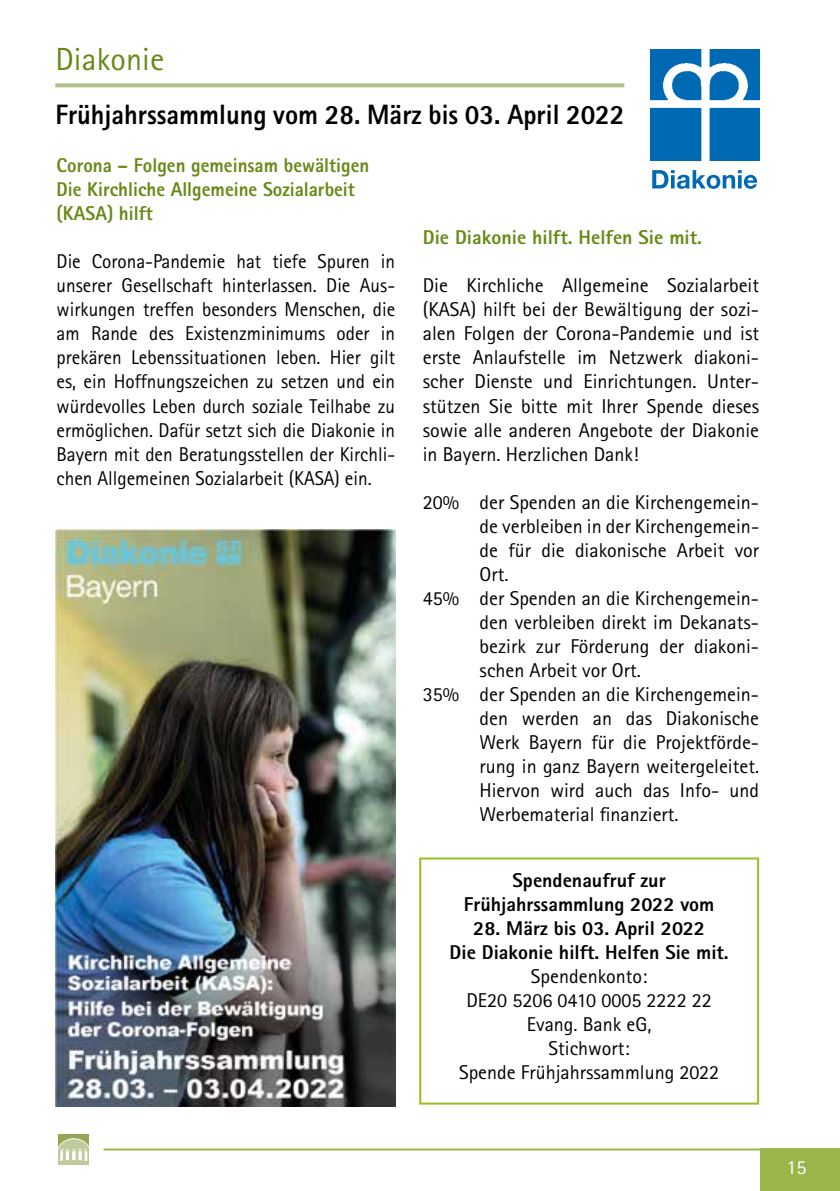
<style>
.page{position:relative;width:840px;height:1191px;background:#fff}
.page>*{position:absolute;margin:0;border:0;box-sizing:border-box;transform-origin:0 0}
.t1{font:32px "Rotis Sans Serif";letter-spacing:.005em;color:#688816}
.t2{font:800 28px "Rotis Sans Serif";color:#000;scale:.94 1}
.t3{font:20px/24px "Rotis Sans Serif";color:#000;text-align:justify}
.t4{font:20px/24px "Rotis Sans Serif";color:#000;text-align:justify;scale:.96 1}
.t5{font:800 20px/24px "Rotis Sans Serif";color:#000;text-align:center}
.t6{font:800 20px/24px "Rotis Sans Serif";color:#688816;scale:.95 1}
.t7{font:800 20px "Rotis Sans Serif";color:#688816}
.t8{font:20px "Rotis Sans Serif";color:#fff}
</style>
<div class="page">
<svg style="left:55px;top:83px;width:569px;height:4px;background:#b7c590"></svg>
<img style="left:650px;top:50px;width:108px;height:111px">
<svg style="left:652px;top:170px;width:105px;height:19px"></svg>
<div style="left:419px;top:857px;width:339px;height:247px;border:2px solid #95c11f"></div>
<img style="left:55px;top:530px;width:340px;height:576px">
<div style="left:760px;top:1148px;width:79px;height:43px;background:#9ab54a"></div>
<hr style="left:103px;top:1148px;width:736px;height:2px;background:#9ab54a">
<div style="left:58px;top:1134px;width:31px;height:30px;background:#93a757"></div>
<svg style="left:58px;top:1138px;width:31px;height:26px"></svg>
<h1 class="t1" style="left:55px;top:40px;width:110px">Diakonie</h1>
<h2 class="t2" style="left:55px;top:97px;width:606px">Frühjahrssammlung vom 28. März bis 03. April 2022</h2>
<p class="t6" style="left:57px;top:153px;width:330px">Corona – Folgen gemeinsam bewältigen<br>Die Kirchliche Allgemeine Sozialarbeit (KASA) hilft</p>
<p class="t4" style="left:57px;top:249px;width:354px">Die Corona-Pandemie hat tiefe Spuren in unserer Gesellschaft hinterlassen. Die Aus&shy;wirkungen treffen besonders Menschen, die am Rande des Existenzminimums oder in prekären Lebenssituationen leben. Hier gilt es, ein Hoffnungszeichen zu setzen und ein würdevolles Leben durch soziale Teilhabe zu ermöglichen. Dafür setzt sich die Diakonie in Bayern mit den Beratungsstellen der Kirchli&shy;chen Allgemeinen Sozialarbeit (KASA) ein.</p>
<p class="t7" style="left:422px;top:225px;width:280px">Die Diakonie hilft. Helfen Sie mit.</p>
<p class="t3" style="left:422px;top:273px;width:337px">Die Kirchliche Allgemeine Sozialarbeit (KASA) hilft bei der Bewältigung der sozi&shy;alen Folgen der Corona-Pandemie und ist erste Anlaufstelle im Netzwerk diakoni&shy;scher Dienste und Einrichtungen. Unter&shy;stützen Sie bitte mit Ihrer Spende dieses sowie alle anderen Angebote der Diakonie in Bayern. Herzlichen Dank!</p>
<p class="t3" style="left:422px;top:489px;width:337px">20% der Spenden an die Kirchengemein-</p>
<p class="t3" style="left:479px;top:513px;width:281px">de verbleiben in der Kirchengemein-</p>
<p class="t3" style="left:479px;top:537px;width:281px">de für die diakonische Arbeit vor</p>
<p class="t3" style="left:479px;top:561px;width:30px">Ort.</p>
<p class="t3" style="left:422px;top:585px;width:337px">45% der Spenden an die Kirchengemein-</p>
<p class="t3" style="left:479px;top:609px;width:281px">den verbleiben direkt im Dekanats-</p>
<p class="t3" style="left:479px;top:633px;width:281px">bezirk zur Förderung der diakoni-</p>
<p class="t3" style="left:479px;top:657px;width:163px">schen Arbeit vor Ort.</p>
<p class="t3" style="left:422px;top:681px;width:337px">35% der Spenden an die Kirchengemein-</p>
<p class="t3" style="left:479px;top:705px;width:281px">den werden an das Diakonische</p>
<p class="t3" style="left:479px;top:729px;width:281px">Werk Bayern für die Projektförde-</p>
<p class="t3" style="left:479px;top:753px;width:281px">rung in ganz Bayern weitergeleitet.</p>
<p class="t3" style="left:479px;top:777px;width:281px">Hiervon wird auch das Info- und</p>
<p class="t3" style="left:479px;top:801px;width:200px">Werbematerial finanziert.</p>
<p class="t5" style="left:463px;top:867px;width:252px">Spendenaufruf zur<br>Frühjahrssammlung 2022 vom</p>
<p class="t5" style="left:449px;top:915px;width:280px">28. März bis 03. April 2022<br>Die Diakonie hilft. Helfen Sie mit.</p>
<p class="t3" style="left:459px;top:963px;width:261px;text-align:center">Spendenkonto:<br>DE20 5206 0410 0005 2222 22<br>Evang. Bank eG,<br>Stichwort:<br>Spende Frühjahrssammlung 2022</p>
<p class="t8" style="left:786px;top:1155px;width:22px">15</p>
</div>
